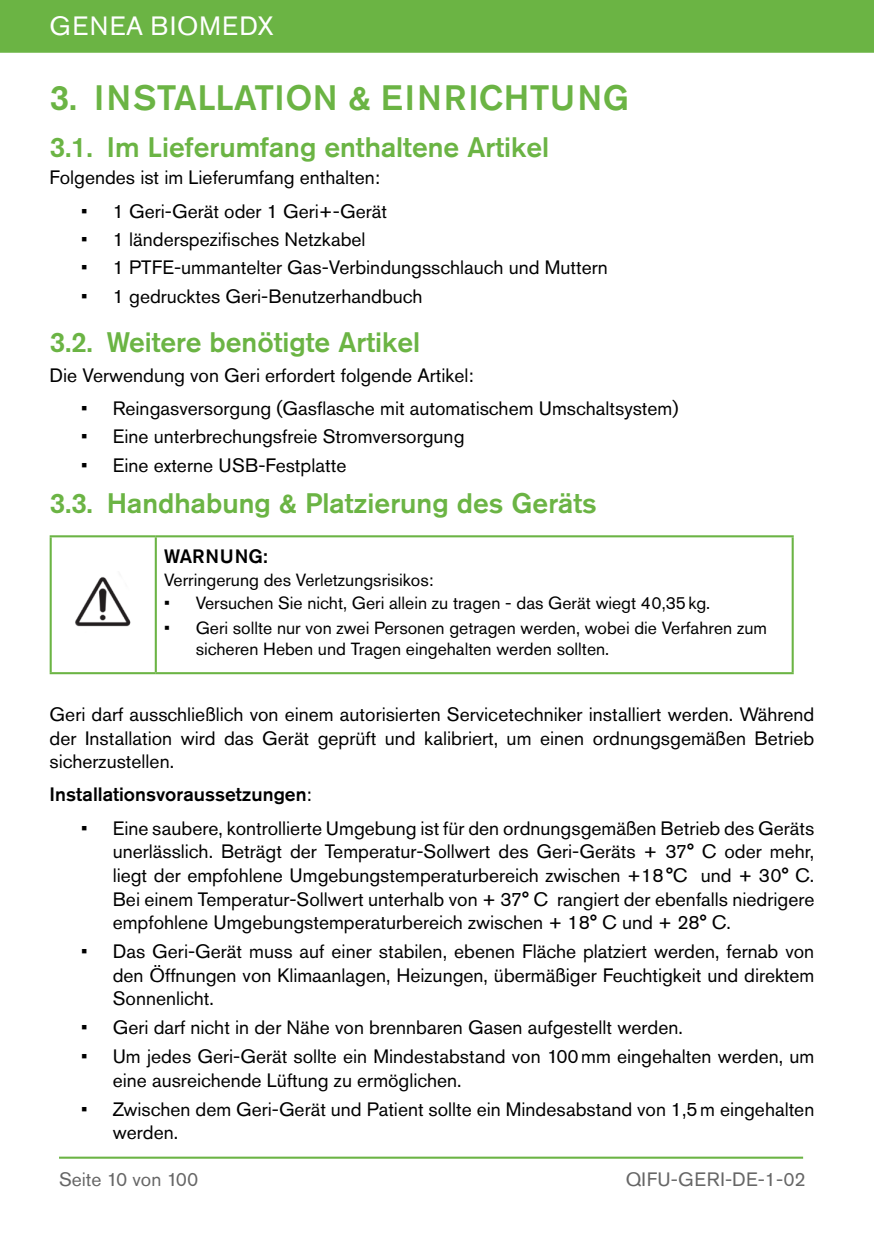
<style>
.page{position:relative;width:874px;height:1241px;background:#fff}
.page>*{position:absolute;margin:0;border:0;box-sizing:border-box;transform-origin:0 0}
.t1{font:500 35px "Akzidenz Grotesk Std";letter-spacing:.015em;color:#6bb444}
.t2{font:500 28px "Akzidenz Grotesk Std";color:#6bb444}
.t3{font:26.25px "Akzidenz Grotesk Std";letter-spacing:.055em;color:#fff}
.t4{font:19.25px/23.6px "Akzidenz Grotesk Std";color:#000;text-align:justify}
.WARNING_TABLE_BOLD{font:500 19.25px "Akzidenz Grotesk Std";color:#000}
.t5{font:19.25px "Akzidenz Grotesk Std";letter-spacing:.03em;color:#666}
.t6{font:19.25px "Akzidenz Grotesk Std";color:#666}
.WARNING_TABLE_BOLD-2{font:500 19.25px "Akzidenz Grotesk Std";letter-spacing:.02em;color:#000}
.TABLE_TEXT{font:17.5px/21px "Akzidenz Grotesk Std";color:#000}
.s1{font-weight:400}
</style>
<div class="page">
<div style="left:0;top:0;width:873px;height:53px;background:#6bb444"></div>
<hr style="left:59px;top:1156px;width:743px;height:2px;background:#6bb444">
<hr style="left:50px;top:535px;width:106px;height:2px;background:#6bb444">
<hr style="left:50px;top:537px;width:2px;height:135px;background:#6bb444">
<hr style="left:156px;top:535px;width:637px;height:2px;background:#6bb444">
<hr style="left:791px;top:537px;width:2px;height:135px;background:#6bb444">
<hr style="left:50px;top:672px;width:106px;height:2px;background:#6bb444">
<hr style="left:156px;top:672px;width:637px;height:2px;background:#6bb444">
<hr style="left:155px;top:537px;width:2px;height:135px;background:#6bb444">
<img style="left:75px;top:577px;width:56px;height:50px">
<h3 class="t3" style="left:50px;top:11px;width:225px">GENEA BIOMEDX</h3>
<p class="t1" style="left:50px;top:76px;width:580px">3. INSTALLATION &amp; EINRICHTUNG</p>
<p class="t2" style="left:50px;top:130px;width:500px">3.1. Im Lieferumfang enthaltene Artikel</p>
<p class="t4" style="left:50px;top:166px;width:332px">Folgendes ist im Lieferumfang enthalten:</p>
<p class="t4" style="left:81px;top:199px;width:307px">• 1 Geri-Gerät oder 1 Geri+-Gerät</p>
<p class="t4" style="left:81px;top:227px;width:286px">• 1 länderspezifisches Netzkabel</p>
<p class="t4" style="left:81px;top:255px;width:528px">• 1 PTFE-ummantelter Gas-Verbindungsschlauch und Muttern</p>
<p class="t4" style="left:81px;top:284px;width:343px">• 1 gedrucktes Geri-Benutzerhandbuch</p>
<p class="t2" style="left:50px;top:325px;width:372px">3.2. Weitere benötigte Artikel</p>
<p class="t4" style="left:50px;top:363px;width:425px">Die Verwendung von Geri erfordert folgende Artikel:</p>
<p class="t4" style="left:81px;top:396px;width:598px">• Reingasversorgung (Gasflasche mit automatischem Umschaltsystem)</p>
<p class="t4" style="left:81px;top:424px;width:384px">• Eine unterbrechungsfreie Stromversorgung</p>
<p class="t4" style="left:81px;top:453px;width:266px">• Eine externe USB-Festplatte</p>
<p class="t2" style="left:50px;top:485px;width:548px">3.3. Handhabung &amp; Platzierung des Geräts</p>
<p class="WARNING_TABLE_BOLD-2" style="left:164px;top:545px;width:105px">WARNUNG:</p>
<p class="TABLE_TEXT" style="left:164px;top:569px;width:271px">Verringerung des Verletzungsrisikos:</p>
<p class="TABLE_TEXT" style="left:164px;top:592px;width:547px">• Versuchen Sie nicht, Geri allein zu tragen - das Gerät wiegt 40,35kg.</p>
<p class="TABLE_TEXT" style="left:195px;top:616px;width:572px;text-indent:-32px">• Geri sollte nur von zwei Personen getragen werden, wobei die Verfahren zum sicheren Heben und Tragen eingehalten werden sollten.</p>
<p class="t4" style="left:50px;top:702px;width:765px">Geri darf ausschließlich von einem autorisierten Servicetechniker installiert werden. Während der Installation wird das Gerät geprüft und kalibriert, um einen ordnungsgemäßen Betrieb sicherzustellen.</p>
<p class="WARNING_TABLE_BOLD" style="left:50px;top:781px;width:263px">Installationsvoraussetzungen<span class="s1">:</span></p>
<p class="t4" style="left:113px;top:815px;width:702px;text-indent:-31px">• Eine saubere, kontrollierte Umgebung ist für den ordnungsgemäßen Betrieb des Geräts unerlässlich. Beträgt der Temperatur-Sollwert des Geri-Geräts + 37° C oder mehr, liegt der empfohlene Umgebungstemperaturbereich zwischen +18°C und + 30° C.<br>Bei einem Temperatur-Sollwert unterhalb von + 37° C rangiert der ebenfalls niedrigere empfohlene Umgebungstemperaturbereich zwischen + 18° C und + 28° C.</p>
<p class="t4" style="left:113px;top:939px;width:702px;text-indent:-31px">• Das Geri-Gerät muss auf einer stabilen, ebenen Fläche platziert werden, fernab von den Öffnungen von Klimaanlagen, Heizungen, übermäßiger Feuchtigkeit und direktem Sonnenlicht.</p>
<p class="t4" style="left:81px;top:1015px;width:603px">• Geri darf nicht in der Nähe von brennbaren Gasen aufgestellt werden.</p>
<p class="t4" style="left:113px;top:1044px;width:702px;text-indent:-31px">• Um jedes Geri-Gerät sollte ein Mindestabstand von 100mm eingehalten werden, um eine ausreichende Lüftung zu ermöglichen.</p>
<p class="t4" style="left:113px;top:1096px;width:702px;text-indent:-31px">• Zwischen dem Geri-Gerät und Patient sollte ein Mindesabstand von 1,5m eingehalten werden.</p>
<p class="t6" style="left:59px;top:1167px;width:141px">Seite 10 von 100</p>
<p class="t5" style="left:625px;top:1167px;width:181px">QIFU-GERI-DE-1-02</p>
</div>
